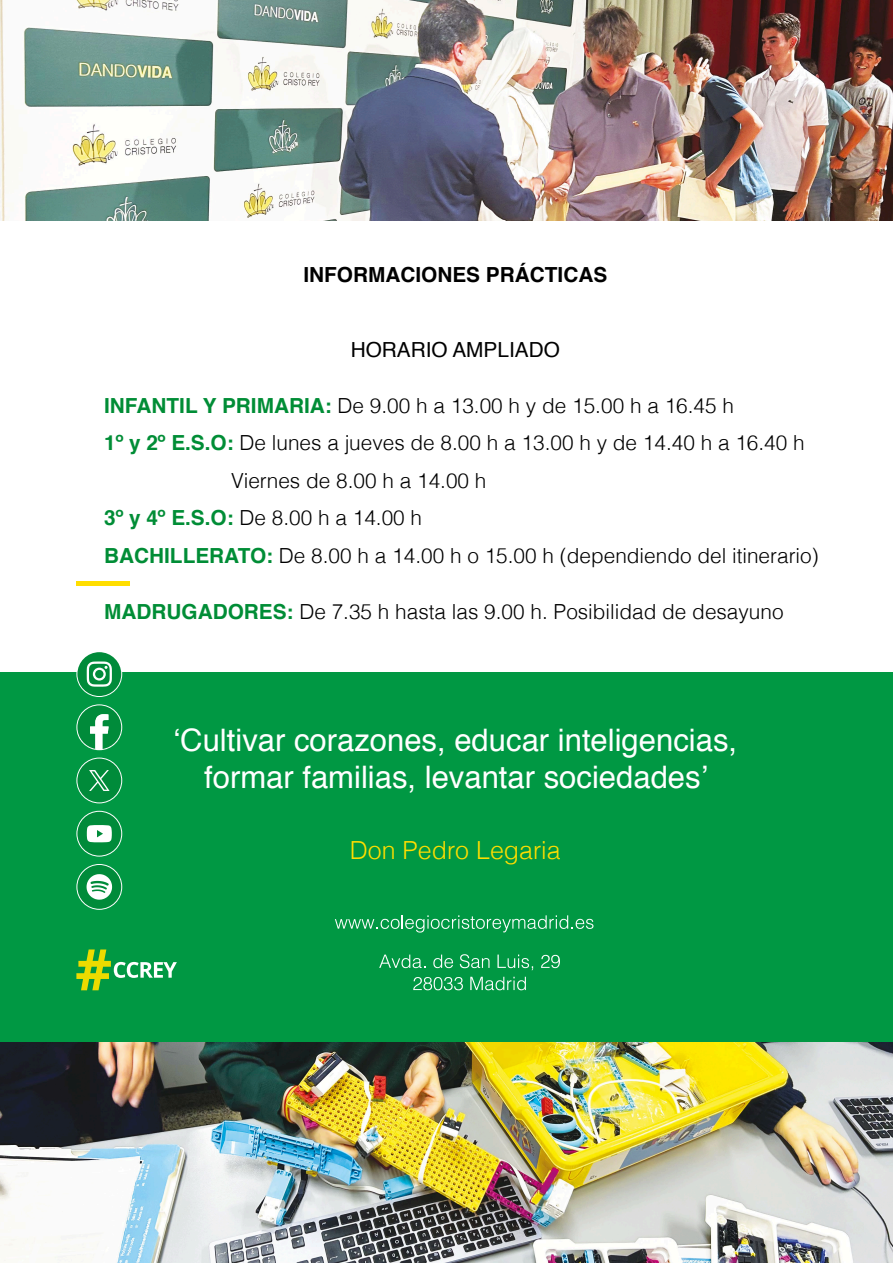
<style>
.page{position:relative;width:893px;height:1263px;background:#fff}
.page>*{position:absolute;margin:0;border:0;box-sizing:border-box;transform-origin:0 0}
.t1{font:31.05px/37.2px "Helvetica";color:#fff;text-align:center}
.t2{font:300 24.9px "Helvetica";color:#ffde00}
.t3{font:300 20.85px "Helvetica";color:#000}
.t4{font:700 20.85px "Helvetica";color:#000}
.t5{font:20.85px "Helvetica";color:#000}
.s1{font-weight:700;color:#008d36}
</style>
<div class="page">
<div style="left:0;top:672px;width:893px;height:370px;background:#009843"></div>
<div style="left:76px;top:581px;width:54px;height:5px;background:#ffde00"></div>
<svg style="left:76px;top:949px;width:101px;height:41px"></svg>
<svg style="left:335px;top:915px;width:258px;height:17px"></svg>
<svg style="left:379px;top:954px;width:46px;height:14px"></svg>
<svg style="left:433px;top:954px;width:20px;height:14px"></svg>
<svg style="left:460px;top:954px;width:29px;height:14px"></svg>
<svg style="left:497px;top:954px;width:36px;height:16px"></svg>
<svg style="left:541px;top:955px;width:19px;height:13px"></svg>
<svg style="left:413px;top:977px;width:50px;height:13px"></svg>
<svg style="left:470px;top:977px;width:56px;height:13px"></svg>
<svg style="left:76px;top:757px;width:46px;height:46px"></svg>
<svg style="left:76px;top:864px;width:46px;height:46px"></svg>
<svg style="left:77px;top:705px;width:44px;height:44px"></svg>
<svg style="left:76px;top:651px;width:46px;height:46px"></svg>
<div style="left:77px;top:652px;width:44px;height:44px;background:#008b3a;border-radius:50%"></div>
<svg style="left:87px;top:661px;width:25px;height:26px"></svg>
<svg style="left:76px;top:811px;width:46px;height:46px"></svg>
<div style="left:77px;top:812px;width:44px;height:44px;background:#008b3a;border-radius:50%"></div>
<svg style="left:87px;top:825px;width:25px;height:17px"></svg>
<div style="left:77px;top:758px;width:44px;height:44px;background:#008b3a;border-radius:50%"></div>
<svg style="left:89px;top:770px;width:21px;height:21px"></svg>
<div style="left:77px;top:865px;width:44px;height:44px;background:#008b3a;border-radius:50%"></div>
<svg style="left:87px;top:874px;width:25px;height:26px"></svg>
<img style="left:0;top:0;width:893px;height:221px">
<img style="left:0;top:1042px;width:893px;height:221px">
<p class="t4" style="left:303px;top:258px;width:305px">INFORMACIONES PRÁCTICAS</p>
<p class="t5" style="left:351px;top:333px;width:211px">HORARIO AMPLIADO</p>
<p class="t3" style="left:104px;top:388px;width:631px"><span class="s1">INFANTIL Y PRIMARIA:</span> De 9.00 h a 13.00 h y de 15.00 h a 16.45 h</p>
<p class="t3" style="left:104px;top:425px;width:702px"><span class="s1">1º y 2º E.S.O:</span> De lunes a jueves de 8.00 h a 13.00 h y de 14.40 h a 16.40 h</p>
<p class="t3" style="left:231px;top:463px;width:257px">Viernes de 8.00 h a 14.00 h</p>
<p class="t3" style="left:104px;top:500px;width:320px"><span class="s1">3º y 4º E.S.O:</span> De 8.00 h a 14.00 h</p>
<p class="t3" style="left:104px;top:537px;width:716px"><span class="s1">BACHILLERATO:</span> De 8.00 h a 14.00 h o 15.00 h (dependiendo del itinerario)</p>
<p class="t3" style="left:104px;top:594px;width:681px"><span class="s1">MADRUGADORES:</span> De 7.35 h hasta las 9.00 h. Posibilidad de desayuno</p>
<h1 class="t1" style="left:173px;top:722px;width:565px">‘Cultivar corazones, educar inteligencias, formar familias, levantar sociedades’</h1>
<p class="t2" style="left:350px;top:829px;width:212px">Don Pedro Legaria</p>
</div>
